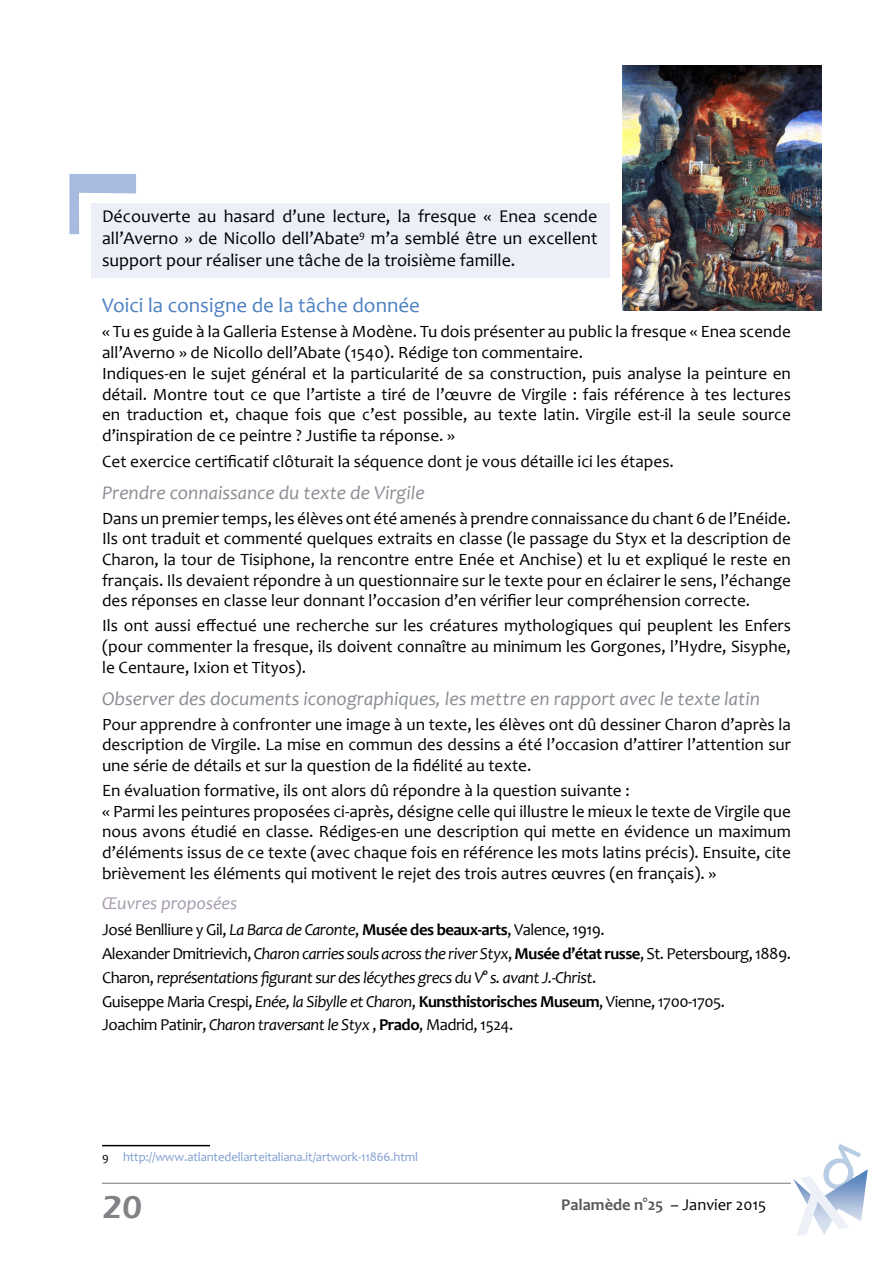
<style>
.page{position:relative;width:893px;height:1263px;background:#fff}
.page>*{position:absolute;margin:0;border:0;box-sizing:border-box;transform-origin:0 0}
.t1{font:600 33px "Eras ITC";color:#808285}
.t2{font:21px "Candara";color:#4d81c2}
.t3{font:italic 19.5px "Candara";color:#8a8e93}
.t4{font:18px/21.6px "Candara";color:#000;text-align:justify}
.t5{font:italic 18px "Candara";color:#a69bac}
.t6{font:17.25px/20.7px "Candara";color:#000;text-align:justify}
.t7{font:italic 16.65px/23.7px "Candara";letter-spacing:-.03em;color:#000}
.t8{font:700 16.5px "Candara";color:#58595b}
.t9{font:12.75px "Candara";letter-spacing:-.01em;color:#7f9ed2}
.s1{font-style:normal}
.s2{font-weight:700;font-style:normal}
.s3{font-size:12px;color:#000}
.s4{font-weight:400;color:#000}
</style>
<div class="page">
<svg style="left:793px;top:1144px;width:75px;height:92px"></svg>
<hr style="left:102px;top:1183px;width:689px;height:1px;background:#7b7c7f">
<div style="left:91px;top:203px;width:518px;height:74px;background:#eceff8"></div>
<hr style="left:102px;top:1145px;width:108px;height:1px;background:#000">
<img style="left:623px;top:66px;width:198px;height:245px">
<svg style="left:69px;top:174px;width:67px;height:60px"></svg>
<p class="t4" style="left:102px;top:206px;width:497px">Découverte au hasard d’une lecture, la fresque « Enea scende all’Averno » de Nicollo dell’Abate<sup>9</sup> m’a semblé être un excellent support pour réaliser une tâche de la troisième famille.</p>
<p class="t2" style="left:102px;top:292px;width:319px">Voici la consigne de la tâche donnée</p>
<p class="t6" style="left:102px;top:321px;width:690px;text-align:left">« Tu es guide à la Galleria Estense à Modène. Tu dois présenter au public la fresque « Enea scende all’Averno » de Nicollo dell’Abate (1540). Rédige ton commentaire.<br>Indiques-en le sujet général et la particularité de sa construction, puis analyse la peinture en détail. Montre tout ce que l’artiste a tiré de l’œuvre de Virgile : fais référence à tes lectures en traduction et, chaque fois que c’est possible, au texte latin. Virgile est-il la seule source d’inspiration de ce peintre ? Justifie ta réponse. »</p>
<p class="t6" style="left:102px;top:451px;width:573px">Cet exercice certificatif clôturait la séquence dont je vous détaille ici les étapes.</p>
<p class="t3" style="left:102px;top:480px;width:324px">Prendre connaissance du texte de Virgile</p>
<p class="t6" style="left:102px;top:508px;width:690px">Dans un premier temps, les élèves ont été amenés à prendre connaissance du chant 6 de l’Enéide.<br>Ils ont traduit et commenté quelques extraits en classe (le passage du Styx et la description de Charon, la tour de Tisiphone, la rencontre entre Enée et Anchise) et lu et expliqué le reste en français. Ils devaient répondre à un questionnaire sur le texte pour en éclairer le sens, l’échange des réponses en classe leur donnant l’occasion d’en vérifier leur compréhension correcte.</p>
<p class="t6" style="left:102px;top:615px;width:690px">Ils ont aussi effectué une recherche sur les créatures mythologiques qui peuplent les Enfers (pour commenter la fresque, ils doivent connaître au minimum les Gorgones, l’Hydre, Sisyphe, le Centaure, Ixion et Tityos).</p>
<p class="t3" style="left:102px;top:686px;width:659px">Observer des documents iconographiques, les mettre en rapport avec le texte latin</p>
<p class="t6" style="left:102px;top:714px;width:690px">Pour apprendre à confronter une image à un texte, les élèves ont dû dessiner Charon d’après la description de Virgile. La mise en commun des dessins a été l’occasion d’attirer l’attention sur une série de détails et sur la question de la fidélité au texte.</p>
<p class="t6" style="left:102px;top:780px;width:690px;text-align:left">En évaluation formative, ils ont alors dû répondre à la question suivante :<br>« Parmi les peintures proposées ci-après, désigne celle qui illustre le mieux le texte de Virgile que nous avons étudié en classe. Rédiges-en une description qui mette en évidence un maximum d’éléments issus de ce texte (avec chaque fois en référence les mots latins précis). Ensuite, cite brièvement les éléments qui motivent le rejet des trois autres œuvres (en français). »</p>
<p class="t5" style="left:102px;top:892px;width:137px">Œuvres proposées</p>
<p class="t7" style="left:102px;top:918px;width:690px"><span class="s1">José Benlliure y Gil,</span> La Barca de Caronte<span class="s1">,</span> <span class="s2">Musée des beaux-arts</span><span class="s1">, Valence, 1919.<br>Alexander Dmitrievich,</span> Charon carries souls across the river Styx<span class="s1">,</span> <span class="s2">Musée d’état russe</span><span class="s1">, St. Petersbourg, 1889.<br>Charon,</span> représentations figurant sur des lécythes grecs du V° s. avant J.-Christ<span class="s1">.<br>Guiseppe Maria Crespi,</span> Enée, la Sibylle et Charon<span class="s1">,</span> <span class="s2">Kunsthistorisches Museum</span><span class="s1">, Vienne, 1700-1705.<br>Joachim Patinir,</span> Charon traversant le Styx <span class="s1">,</span> <span class="s2">Prado</span><span class="s1">, Madrid, 1524.</span></p>
<p class="t9" style="left:102px;top:1149px;width:317px"><span class="s3">9</span> http://www.atlantedellarteitaliana.it/artwork-11866.html</p>
<h1 class="t1" style="left:102px;top:1188px;width:42px">20</h1>
<p class="t8" style="left:561px;top:1194px;width:206px">Palamède n°25 <span class="s4">– Janvier 2015</span></p>
</div>
